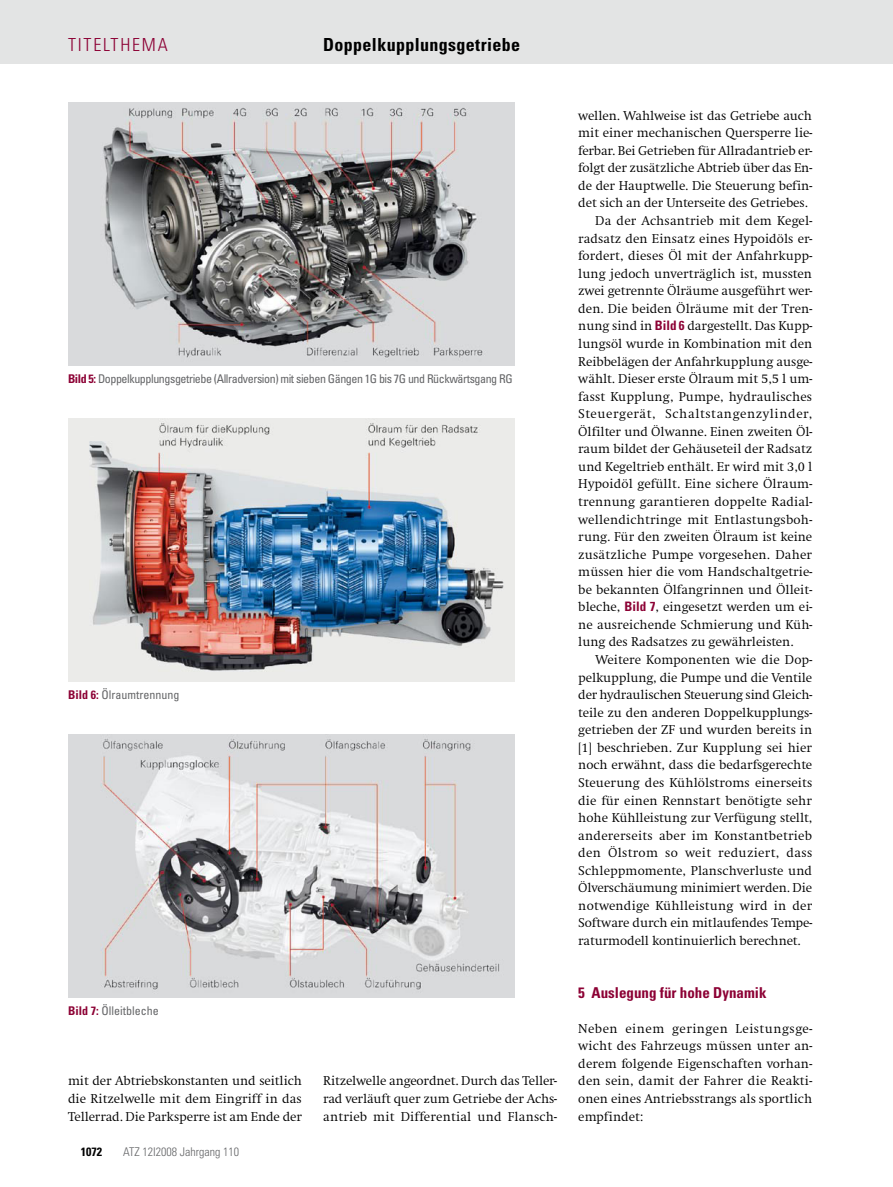
<style>
.page{position:relative;width:893px;height:1187px;background:#fff}
.page>*{position:absolute;margin:0;border:0;box-sizing:border-box;transform-origin:0 0}
.t1{font:700 condensed 18px "Univers LT Std";letter-spacing:.02em;color:#000}
.t2{font:300 condensed 18px "Univers LT Std";letter-spacing:.1em;color:#8c0034}
.t3{font:700 condensed 15px "Univers LT Std";color:#8c0034}
.t4{font:300 13.05px/17.5px "Swift LT Pro";letter-spacing:-.005em;color:#000;text-align:justify}
.t5{font:300 13.05px "Swift LT Pro";letter-spacing:.015em;color:#000}
.t6{font:300 13.05px "Swift LT Pro";letter-spacing:.045em;color:#000}
.t7{font:300 13.05px "Swift LT Pro";letter-spacing:.025em;color:#000}
.t8{font:condensed 12px "Univers LT Std";letter-spacing:-.035em;color:#646567}
.t9{font:condensed 12px "Univers LT Std";color:#646567}
.t10{font:300 condensed 12px "Univers LT Std";color:#646567}
.t11{font:700 condensed 12px "Univers LT Std";color:#000}
.s1{font-weight:700;color:#8c0034}
.s2{font-family:"Univers LT Std";font-weight:700;font-stretch:condensed;color:#8c0034}
</style>
<div class="page">
<div style="left:0;top:0;width:893px;height:64px;background:#e3e4e4"></div>
<img style="left:68px;top:418px;width:446px;height:263px">
<img style="left:68px;top:734px;width:446px;height:263px">
<img style="left:68px;top:102px;width:446px;height:263px">
<h1 class="t2" style="left:68px;top:38px;width:101px">TITELTHEMA</h1>
<h1 class="t1" style="left:323px;top:38px;width:198px">Doppelkupplungsgetriebe</h1>
<p class="t8" style="left:68px;top:374px;width:446px"><span class="s1">Bild 5:</span> Doppelkupplungsgetriebe (Allradversion) mit sieben Gängen 1G bis 7G und Rückwärtsgang RG</p>
<p class="t9" style="left:68px;top:690px;width:113px"><span class="s1">Bild 6:</span> Ölraumtrennung</p>
<p class="t9" style="left:68px;top:1006px;width:92px"><span class="s1">Bild 7:</span> Ölleitbleche</p>
<p class="t4" style="left:68px;top:1073px;width:235px">mit der Abtriebskonstanten und seitlich die Ritzelwelle mit dem Eingriff in das Tellerrad. Die Parksperre ist am Ende der</p>
<p class="t4" style="left:323px;top:1073px;width:235px">Ritzelwelle angeordnet. Durch das Teller&shy;rad verläuft quer zum Getriebe der Achs&shy;antrieb mit Differential und Flansch-</p>
<p class="t11" style="left:81px;top:1146px;width:23px">1072</p>
<p class="t10" style="left:123px;top:1146px;width:117px">ATZ 12I2008 Jahrgang 110</p>
<p class="t4" style="left:578px;top:108px;width:235px">wellen. Wahlweise ist das Getriebe auch</p>
<p class="t4" style="left:578px;top:125px;width:235px">mit einer mechanischen Quersperre lie-</p>
<p class="t4" style="left:578px;top:143px;width:235px">ferbar. Bei Getrieben für Allradantrieb er-</p>
<p class="t4" style="left:578px;top:160px;width:235px">folgt der zusätzliche Abtrieb über das En-</p>
<p class="t4" style="left:578px;top:178px;width:235px">de der Hauptwelle. Die Steuerung befin-</p>
<p class="t4" style="left:578px;top:195px;width:231px">det sich an der Unterseite des Getriebes.</p>
<p class="t4" style="left:595px;top:213px;width:218px">Da der Achsantrieb mit dem Kegel-</p>
<p class="t4" style="left:578px;top:230px;width:235px">radsatz den Einsatz eines Hypoidöls er-</p>
<p class="t4" style="left:578px;top:248px;width:235px">fordert, dieses Öl mit der Anfahrkupp-</p>
<p class="t4" style="left:578px;top:265px;width:235px">lung jedoch unverträglich ist, mussten</p>
<p class="t4" style="left:578px;top:283px;width:235px">zwei getrennte Ölräume ausgeführt wer-</p>
<p class="t4" style="left:578px;top:301px;width:235px">den. Die beiden Ölräume mit der Tren-</p>
<p class="t4" style="left:578px;top:318px;width:235px">nung sind in <span class="s2">Bild 6</span> dargestellt. Das Kupp-</p>
<p class="t4" style="left:578px;top:336px;width:235px">lungsöl wurde in Kombination mit den</p>
<p class="t4" style="left:578px;top:353px;width:235px">Reibbelägen der Anfahrkupplung ausge-</p>
<p class="t4" style="left:578px;top:371px;width:235px">wählt. Dieser erste Ölraum mit 5,5 l um-</p>
<p class="t4" style="left:578px;top:388px;width:235px">fasst Kupplung, Pumpe, hydraulisches</p>
<p class="t6" style="left:578px;top:409px;width:235px">Steuergerät, Schaltstangenzylinder,</p>
<p class="t4" style="left:578px;top:423px;width:235px">Ölfilter und Ölwanne. Einen zweiten Öl-</p>
<p class="t4" style="left:578px;top:441px;width:235px">raum bildet der Gehäuseteil der Radsatz</p>
<p class="t4" style="left:578px;top:459px;width:235px">und Kegeltrieb enthält. Er wird mit 3,0 l</p>
<p class="t4" style="left:578px;top:476px;width:235px">Hypoidöl gefüllt. Eine sichere Ölraum-</p>
<p class="t4" style="left:578px;top:494px;width:235px">trennung garantieren doppelte Radial-</p>
<p class="t5" style="left:578px;top:514px;width:235px">wellendichtringe mit Entlastungsboh-</p>
<p class="t4" style="left:578px;top:529px;width:235px">rung. Für den zweiten Ölraum ist keine</p>
<p class="t5" style="left:578px;top:549px;width:235px">zusätzliche Pumpe vorgesehen. Daher</p>
<p class="t4" style="left:578px;top:564px;width:235px">müssen hier die vom Handschaltgetrie-</p>
<p class="t4" style="left:578px;top:581px;width:235px">be bekannten Ölfangrinnen und Ölleit-</p>
<p class="t4" style="left:578px;top:599px;width:235px">bleche, <span class="s2">Bild 7</span>, eingesetzt werden um ei-</p>
<p class="t4" style="left:578px;top:616px;width:235px">ne ausreichende Schmierung und Küh-</p>
<p class="t4" style="left:578px;top:634px;width:217px">lung des Radsatzes zu gewährleisten.</p>
<p class="t4" style="left:595px;top:652px;width:218px">Weitere Komponenten wie die Dop-</p>
<p class="t4" style="left:578px;top:669px;width:235px">pelkupplung, die Pumpe und die Ventile</p>
<p class="t4" style="left:578px;top:687px;width:235px">der hydraulischen Steuerung sind Gleich-</p>
<p class="t4" style="left:578px;top:704px;width:235px">teile zu den anderen Doppelkupplungs-</p>
<p class="t4" style="left:578px;top:722px;width:235px">getrieben der ZF und wurden bereits in</p>
<p class="t4" style="left:578px;top:739px;width:235px">[1] beschrieben. Zur Kupplung sei hier</p>
<p class="t4" style="left:578px;top:757px;width:235px">noch erwähnt, dass die bedarfsgerechte</p>
<p class="t4" style="left:578px;top:774px;width:235px">Steuerung des Kühlölstroms einerseits</p>
<p class="t4" style="left:578px;top:792px;width:235px">die für einen Rennstart benötigte sehr</p>
<p class="t4" style="left:578px;top:810px;width:236px">hohe Kühlleistung zur Verfügung stellt,</p>
<p class="t5" style="left:578px;top:830px;width:235px">andererseits aber im Konstantbetrieb</p>
<p class="t7" style="left:578px;top:847px;width:235px">den Ölstrom so weit reduziert, dass</p>
<p class="t4" style="left:578px;top:862px;width:235px">Schleppmomente, Planschverluste und</p>
<p class="t4" style="left:578px;top:880px;width:235px">Ölverschäumung minimiert werden. Die</p>
<p class="t5" style="left:578px;top:900px;width:235px">notwendige Kühlleistung wird in der</p>
<p class="t4" style="left:578px;top:915px;width:235px">Software durch ein mitlaufendes Tempe-</p>
<p class="t4" style="left:578px;top:932px;width:224px">raturmodell kontinuierlich berechnet.</p>
<p class="t3" style="left:578px;top:986px;width:190px">5 Auslegung für hohe Dynamik</p>
<p class="t4" style="left:578px;top:1020px;width:235px">Neben einem geringen Leistungsge&shy;wicht des Fahrzeugs müssen unter an&shy;derem folgende Eigenschaften vorhan&shy;den sein, damit der Fahrer die Reakti&shy;onen eines Antriebsstrangs als sportlich empfindet:</p>
</div>
